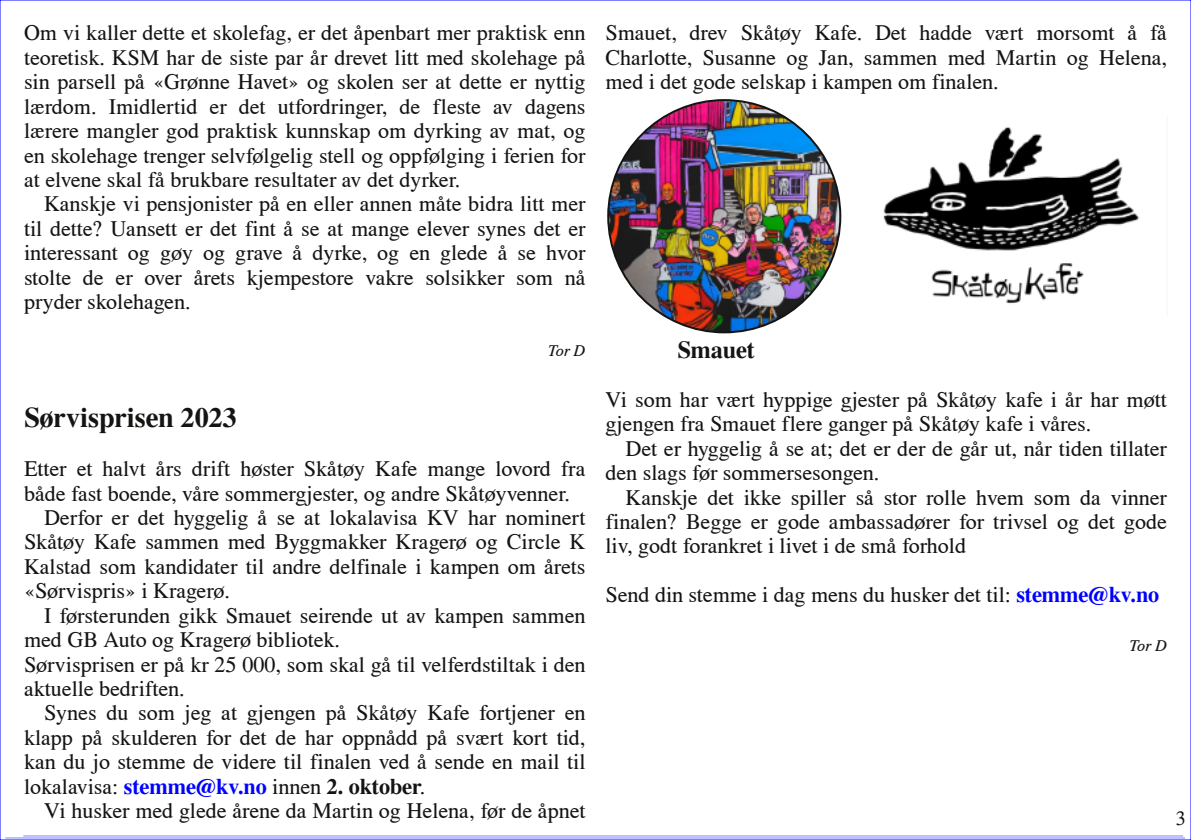
<style>
.page{position:relative;width:1191px;height:840px;background:#fff}
.page>*{position:absolute;margin:0;border:0;box-sizing:border-box;transform-origin:0 0}
.t1{font:500 28px "Nimbus Roman No 9";color:#161413}
.t2{font:500 24px "Nimbus Roman No 9";color:#161413}
.t3{font:22px/24.4px "Nimbus Roman No 9";color:#161413;text-align:justify}
.t4{font:20px "Nimbus Roman No 9";color:#161413}
.t5{font:italic 16px "Nimbus Roman No 9";letter-spacing:-.03em;color:#161413}
.s1{font-weight:500;color:#00f}
.s2{font-weight:500}
</style>
<div class="page">
<hr style="left:5px;top:837px;width:1180px;height:1px;background:#bfbfff">
<hr style="left:23px;top:835px;width:1160px;height:1px;background:#bfbfff">
<img style="left:883px;top:127px;width:257px;height:177px">
<img style="left:608px;top:100px;width:232px;height:232px;border-radius:50%">
<p class="t3" style="left:24px;top:20px;width:563px">Om vi kaller dette et skolefag, er det åpenbart mer praktisk enn teoretisk. KSM har de siste par år drevet litt med skolehage på sin parsell på «Grønne Havet» og skolen ser at dette er nyttig lærdom. Imidlertid er det utfordringer, de fleste av dagens lærere mangler god praktisk kunnskap om dyrking av mat, og en skolehage trenger selvfølgelig stell og oppfølging i ferien for at elvene skal få brukbare resultater av det dyrker.</p>
<p class="t3" style="left:24px;top:191px;width:563px;text-indent:20px">Kanskje vi pensjonister på en eller annen måte bidra litt mer til dette? Uansett er det fint å se at mange elever synes det er interessant og gøy og grave å dyrke, og en glede å se hvor stolte de er over årets kjempestore vakre solsikker som nå pryder skolehagen.</p>
<p class="t5" style="left:548px;top:340px;width:39px">Tor D</p>
<p class="t1" style="left:24px;top:400px;width:214px">Sørvisprisen 2023</p>
<p class="t3" style="left:24px;top:455px;width:563px">Etter et halvt års drift høster Skåtøy Kafe mange lovord fra</p>
<p class="t3" style="left:24px;top:480px;width:547px">både fast boende, våre sommergjester, og andre Skåtøyvenner.</p>
<p class="t3" style="left:44px;top:504px;width:543px">Derfor er det hyggelig å se at lokalavisa KV har nominert</p>
<p class="t3" style="left:24px;top:529px;width:563px">Skåtøy Kafe sammen med Byggmakker Kragerø og Circle K</p>
<p class="t3" style="left:24px;top:553px;width:563px">Kalstad som kandidater til andre delfinale i kampen om årets</p>
<p class="t3" style="left:24px;top:577px;width:207px">«Sørvispris» i Kragerø.</p>
<p class="t3" style="left:44px;top:602px;width:543px">I førsterunden gikk Smauet seirende ut av kampen sammen</p>
<p class="t3" style="left:24px;top:626px;width:317px">med GB Auto og Kragerø bibliotek.</p>
<p class="t3" style="left:24px;top:651px;width:563px">Sørvisprisen er på kr 25 000, som skal gå til velferdstiltak i den</p>
<p class="t3" style="left:24px;top:675px;width:162px">aktuelle bedriften.</p>
<p class="t3" style="left:44px;top:699px;width:543px">Synes du som jeg at gjengen på Skåtøy Kafe fortjener en</p>
<p class="t3" style="left:24px;top:724px;width:563px">klapp på skulderen for det de har oppnådd på svært kort tid,</p>
<p class="t3" style="left:24px;top:748px;width:563px">kan du jo stemme de videre til finalen ved å sende en mail til</p>
<p class="t3" style="left:24px;top:773px;width:403px">lokalavisa: <span class="s1">stemme@kv.no</span> innen <span class="s2">2. oktober</span>.</p>
<p class="t3" style="left:44px;top:797px;width:543px">Vi husker med glede årene da Martin og Helena, før de åpnet</p>
<p class="t3" style="left:605px;top:20px;width:563px">Smauet, drev Skåtøy Kafe. Det hadde vært morsomt å få Charlotte, Susanne og Jan, sammen med Martin og Helena, med i det gode selskap i kampen om finalen.</p>
<p class="t2" style="left:677px;top:335px;width:79px">Smauet</p>
<p class="t3" style="left:605px;top:386px;width:563px">Vi som har vært hyppige gjester på Skåtøy kafe i år har møtt gjengen fra Smauet flere ganger på Skåtøy kafe i våres.</p>
<p class="t3" style="left:605px;top:435px;width:563px;text-indent:20px">Det er hyggelig å se at; det er der de går ut, når tiden tillater den slags før sommersesongen.</p>
<p class="t3" style="left:605px;top:484px;width:563px;text-indent:20px">Kanskje det ikke spiller så stor rolle hvem som da vinner finalen? Begge er gode ambassadører for trivsel og det gode liv, godt forankret i livet i de små forhold</p>
<p class="t3" style="left:605px;top:581px;width:555px">Send din stemme i dag mens du husker det til: <span class="s1">stemme@kv.no</span></p>
<p class="t5" style="left:1129px;top:635px;width:39px">Tor D</p>
<p class="t4" style="left:1175px;top:804px;width:11px">3</p>
</div>
